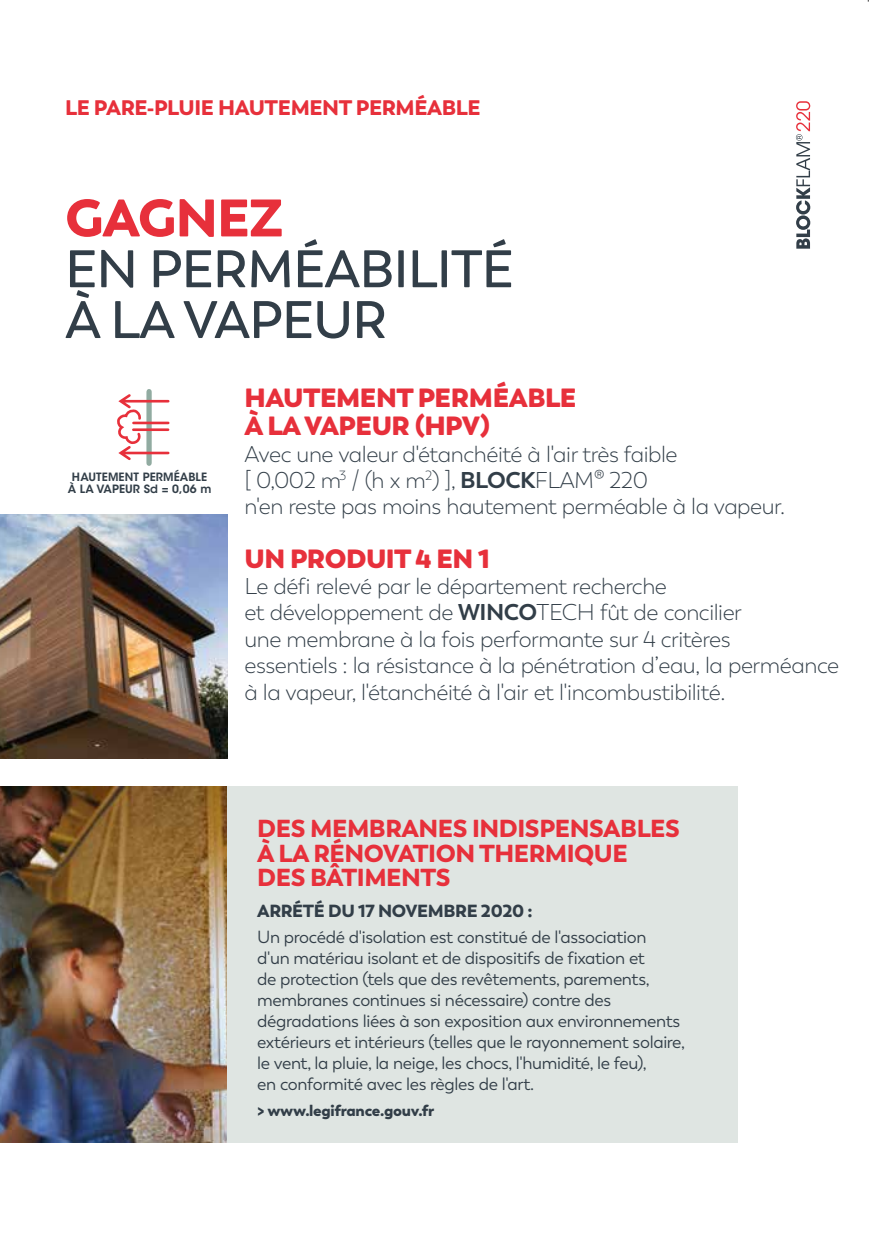
<style>
.page{position:relative;width:869px;height:1241px;background:#fff}
.page>*{position:absolute;margin:0;border:0;box-sizing:border-box;transform-origin:0 0}
.t1{font:600 52.5px/50.8px "Boston";letter-spacing:-.02em;color:#323e48}
.t2{font:900 52.5px "Boston";letter-spacing:-.02em;color:#e7303b}
.t3{font:800 26.25px/28.9px "Boston";letter-spacing:-.02em;color:#e7303b}
.t4{font:900 24.5px/24.5px "Boston";letter-spacing:-.02em;color:#e7303b}
.t5{font:300 22.75px/26.6px "Boston";letter-spacing:-.02em;color:#323e48}
.t6{font:900 21px "Boston";letter-spacing:-.02em;color:#e7303b}
.t7{font:17.5px/21px "Boston";letter-spacing:-.02em;color:#323e48}
.t8{font:900 17.5px "Boston";letter-spacing:-.02em;color:#323e48}
.t9{font:900 15.75px "Boston";letter-spacing:-.02em;color:#323e48}
.t10{font:600 11.38px/12.2px "ITC Avant Garde Std";letter-spacing:.01em;color:#323e48;text-align:center}
.s1{font-weight:700}
</style>
<div class="page">
<img style="left:0;top:786px;width:227px;height:356px">
<img style="left:0;top:514px;width:228px;height:244px">
<div style="left:227px;top:786px;width:510px;height:356px;background:#dfe5e2"></div>
<svg style="left:146px;top:391px;width:6px;height:72px"></svg>
<svg style="left:117px;top:392px;width:53px;height:70px"></svg>
<svg style="left:795px;top:101px;width:14px;height:147px"></svg>
<p class="t6" style="left:65px;top:94px;width:417px">LE PARE-PLUIE HAUTEMENT PERMÉABLE</p>
<h1 class="t2" style="left:65px;top:184px;width:220px">GAGNEZ</h1>
<h1 class="t1" style="left:65px;top:244px;width:450px">EN PERMÉABILITÉ<br>À LA VAPEUR</h1>
<p class="t10" style="left:68px;top:470px;width:145px">HAUTEMENT PERMÉABLE<br>À LA VAPEUR Sd = 0,06 m</p>
<h2 class="t3" style="left:244px;top:383px;width:333px">HAUTEMENT PERMÉABLE<br>À LAVAPEUR (HPV)</h2>
<h3 class="t5" style="left:244px;top:441px;width:542px">Avec une valeur d'étanchéité à l'air très faible<br>[ 0,002 m<sup>3</sup> / (h x m<sup>2</sup>) ], <span class="s1">BLOCK</span>FLAM® 220<br>n'en reste pas moins hautement perméable à la vapeur.</h3>
<h2 class="t3" style="left:244px;top:544px;width:247px">UN PRODUIT 4 EN 1</h2>
<p class="t5" style="left:244px;top:573px;width:596px">Le défi relevé par le département recherche<br>et développement de <span class="s1">WINCO</span>TECH fût de concilier<br>une membrane à la fois performante sur 4 critères<br>essentiels : la résistance à la pénétration d’eau, la perméance à la vapeur, l'étanchéité à l'air et l'incombustibilité.</p>
<h3 class="t4" style="left:257px;top:816px;width:424px">DES MEMBRANES INDISPENSABLES<br>À LA RÉNOVATION THERMIQUE<br>DES BÂTIMENTS</h3>
<p class="t8" style="left:257px;top:899px;width:277px">ARRÉTÉ DU 17 NOVEMBRE 2020 :</p>
<p class="t7" style="left:257px;top:926px;width:429px">Un procédé d'isolation est constitué de l'association<br>d'un matériau isolant et de dispositifs de fixation et<br>de protection (tels que des revêtements, parements, membranes continues si nécessaire) contre des dégradations liées à son exposition aux environnements extérieurs et intérieurs (telles que le rayonnement solaire, le vent, la pluie, la neige, les chocs, l'humidité, le feu),<br>en conformité avec les règles de l'art.</p>
<p class="t9" style="left:257px;top:1100px;width:179px">&gt; www.legifrance.gouv.fr</p>
</div>
